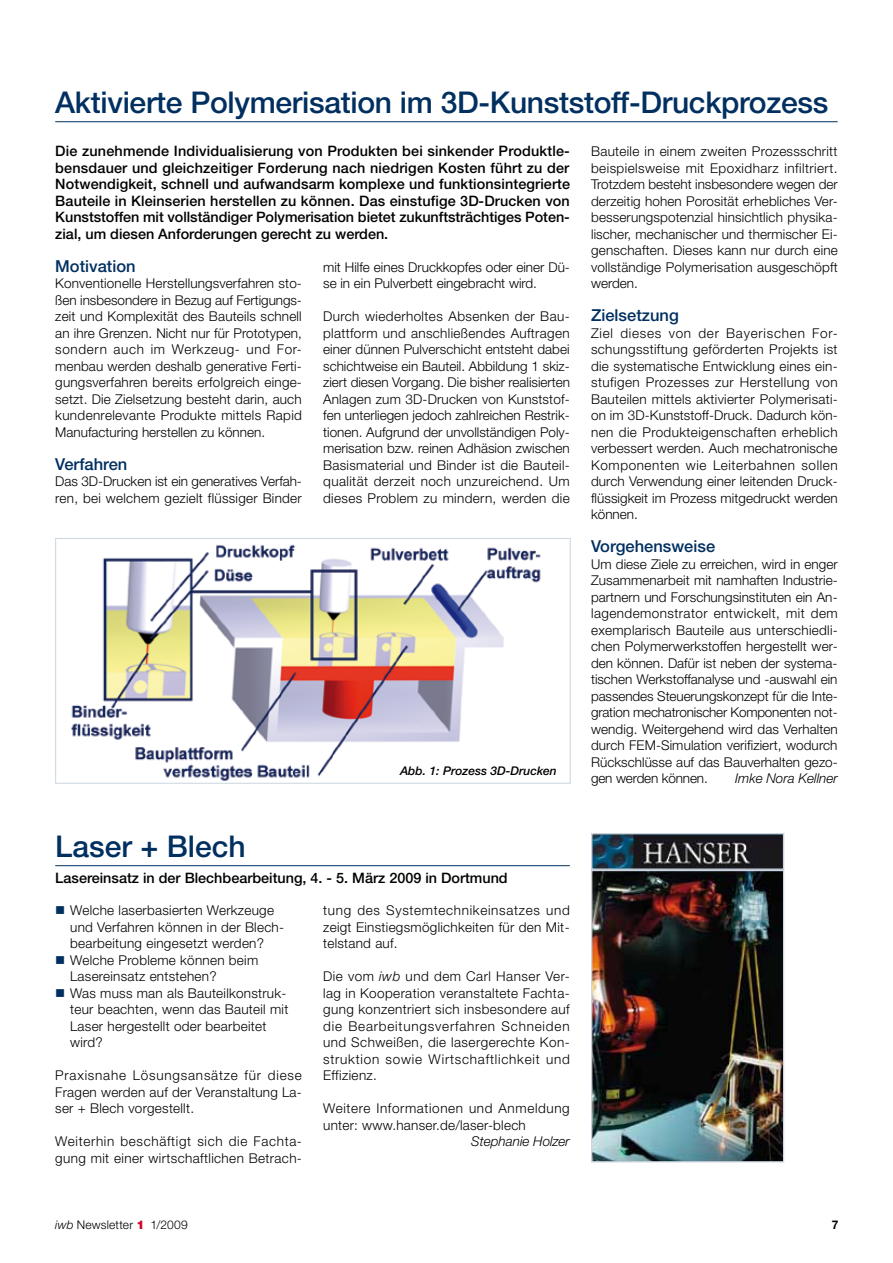
<style>
.page{position:relative;width:893px;height:1263px;background:#fff}
.page>*{position:absolute;margin:0;border:0;box-sizing:border-box;transform-origin:0 0}
.t1{font:500 30px "Helvetica Neue LT Std";letter-spacing:-.01em;color:#002f60}
.t2{font:500 16.5px "Helvetica Neue LT Std";color:#002f60}
.t3{font:500 14.4px/16.5px "Helvetica Neue LT Std";color:#000;text-align:justify}
.t4{font:300 13.5px/16.5px "Helvetica Neue LT Std";letter-spacing:.02em;color:#000;text-align:justify}
.t5{font:300 13.5px/16.5px "Helvetica Neue LT Std";color:#000}
.t6{font:300 13.5px/16.5px "Helvetica Neue LT Std";letter-spacing:.045em;color:#000}
.t7{font:italic 300 13.5px "Helvetica Neue LT Std";color:#000}
.t8{font:italic 500 12px "Helvetica Neue LT Std";color:#000}
.t9{font:300 12px "Helvetica Neue LT Std";letter-spacing:.015em;color:#000}
.t10{font:700 12px "Helvetica Neue LT Std";color:#000}
.s1{color:#002f60}
.s2{font-style:italic}
.s3{font-weight:900;color:#d40028}
</style>
<div class="page">
<hr style="left:55px;top:121px;width:783px;height:1px;background:#002f60">
<hr style="left:55px;top:865px;width:515px;height:1px;background:#002f60">
<img style="left:71px;top:544px;width:470px;height:237px">
<div style="left:55px;top:538px;width:516px;height:246px;border:1px solid #ccd5df"></div>
<img style="left:593px;top:835px;width:189px;height:325px">
<div style="left:591px;top:870px;width:193px;height:292px;border:1px solid #ccd5df"></div>
<div style="left:591px;top:833px;width:193px;height:37px;border:1px solid #ccd5df"></div>
<h1 class="t1" style="left:55px;top:84px;width:774px">Aktivierte Polymerisation im 3D-Kunststoff-Druckprozess</h1>
<p class="t3" style="left:55px;top:143px;width:516px">Die zunehmende Individualisierung von Produkten bei sinkender Produktle&shy;bensdauer und gleichzeitiger Forderung nach niedrigen Kosten führt zu der Notwendigkeit, schnell und aufwandsarm komplexe und funktionsintegrierte Bauteile in Kleinserien herstellen zu können. Das einstufige 3D-Drucken von Kunststoffen mit vollständiger Polymerisation bietet zukunftsträchtiges Poten&shy;zial, um diesen Anforderungen gerecht zu werden.</p>
<p class="t2" style="left:55px;top:256px;width:82px">Motivation</p>
<p class="t4" style="left:55px;top:275px;width:248px">Konventionelle Herstellungsverfahren sto&shy;ßen insbesondere in Bezug auf Fertigungs&shy;zeit und Komplexität des Bauteils schnell an ihre Grenzen. Nicht nur für Prototypen, sondern auch im Werkzeug- und For&shy;menbau werden deshalb generative Ferti&shy;gungsverfahren bereits erfolgreich einge&shy;setzt. Die Zielsetzung besteht darin, auch kundenrelevante Produkte mittels Rapid Manufacturing herstellen zu können.</p>
<p class="t2" style="left:55px;top:454px;width:74px">Verfahren</p>
<p class="t5" style="left:55px;top:473px;width:248px">Das 3D-Drucken ist ein generatives Verfah&shy;ren, bei welchem gezielt flüssiger Binder</p>
<p class="t5" style="left:323px;top:259px;width:248px">mit Hilfe eines Druckkopfes oder einer Dü&shy;se in ein Pulverbett eingebracht wird.</p>
<p class="t4" style="left:323px;top:308px;width:248px">Durch wiederholtes Absenken der Bau&shy;plattform und anschließendes Auftragen einer dünnen Pulverschicht entsteht dabei schichtweise ein Bauteil. Abbildung 1 skiz&shy;ziert diesen Vorgang. Die bisher realisierten Anlagen zum 3D-Drucken von Kunststof&shy;fen unterliegen jedoch zahlreichen Restrik&shy;tionen. Aufgrund der unvollständigen Poly&shy;merisation bzw. reinen Adhäsion zwischen Basismaterial und Binder ist die Bauteil&shy;qualität derzeit noch unzureichend. Um dieses Problem zu mindern, werden die</p>
<p class="t8" style="left:400px;top:764px;width:158px">Abb. 1: Prozess 3D-Drucken</p>
<h1 class="t1" style="left:55px;top:828px;width:192px">Laser + Blech</h1>
<p class="t3" style="left:55px;top:869px;width:454px">Lasereinsatz in der Blechbearbeitung, 4. - 5. März 2009 in Dortmund</p>
<p class="t4" style="left:70px;top:902px;width:214px;text-align:left;text-indent:-15px"><span class="s1">■</span> Welche laserbasierten Werkzeuge und Verfahren können in der Blech&shy;bearbeitung eingesetzt werden?</p>
<p class="t4" style="left:70px;top:952px;width:190px;text-indent:-15px"><span class="s1">■</span> Welche Probleme können beim<br>Lasereinsatz entstehen?</p>
<p class="t4" style="left:70px;top:985px;width:220px;text-align:left;text-indent:-15px"><span class="s1">■</span> Was muss man als Bauteilkonstruk&shy;teur beachten, wenn das Bauteil mit<br>Laser hergestellt oder bearbeitet wird?</p>
<p class="t4" style="left:55px;top:1067px;width:248px">Praxisnahe Lösungsansätze für diese Fragen werden auf der Veranstaltung La&shy;ser + Blech vorgestellt.</p>
<p class="t4" style="left:55px;top:1133px;width:248px">Weiterhin beschäftigt sich die Fachta&shy;gung mit einer wirtschaftlichen Betrach-</p>
<p class="t4" style="left:323px;top:902px;width:248px">tung des Systemtechnikeinsatzes und zeigt Einstiegsmöglichkeiten für den Mit&shy;telstand auf.</p>
<p class="t4" style="left:323px;top:968px;width:248px">Die vom <span class="s2">iwb</span> und dem Carl Hanser Ver&shy;lag in Kooperation veranstaltete Fachta&shy;gung konzentriert sich insbesondere auf die Bearbeitungsverfahren Schneiden und Schweißen, die lasergerechte Kon&shy;struktion sowie Wirtschaftlichkeit und Effizienz.</p>
<p class="t6" style="left:323px;top:1100px;width:248px">Weitere Informationen und Anmeldung unter: www.hanser.de/laser-blech</p>
<p class="t7" style="left:471px;top:1133px;width:100px">Stephanie Holzer</p>
<p class="t4" style="left:591px;top:143px;width:248px">Bauteile in einem zweiten Prozessschritt beispielsweise mit Epoxidharz infiltriert.<br>Trotzdem besteht insbesondere wegen der derzeitig hohen Porosität erhebliches Ver&shy;besserungspotenzial hinsichtlich physika&shy;lischer, mechanischer und thermischer Ei&shy;genschaften. Dieses kann nur durch eine vollständige Polymerisation ausgeschöpft werden.</p>
<p class="t2" style="left:591px;top:306px;width:89px">Zielsetzung</p>
<p class="t4" style="left:591px;top:325px;width:248px">Ziel dieses von der Bayerischen For&shy;schungsstiftung geförderten Projekts ist die systematische Entwicklung eines ein&shy;stufigen Prozesses zur Herstellung von Bauteilen mittels aktivierter Polymerisati&shy;on im 3D-Kunststoff-Druck. Dadurch kön&shy;nen die Produkteigenschaften erheblich verbessert werden. Auch mechatronische Komponenten wie Leiterbahnen sollen durch Verwendung einer leitenden Druck&shy;flüssigkeit im Prozess mitgedruckt werden können.</p>
<p class="t2" style="left:591px;top:537px;width:126px">Vorgehensweise</p>
<p class="t4" style="left:591px;top:556px;width:248px">Um diese Ziele zu erreichen, wird in enger Zusammenarbeit mit namhaften Industrie&shy;partnern und Forschungsinstituten ein An&shy;lagendemonstrator entwickelt, mit dem exemplarisch Bauteile aus unterschiedli&shy;chen Polymerwerkstoffen hergestellt wer&shy;den können. Dafür ist neben der systema&shy;tischen Werkstoffanalyse und -auswahl ein passendes Steuerungskonzept für die Inte&shy;gration mechatronischer Komponenten not&shy;wendig. Weitergehend wird das Verhalten durch FEM-Simulation verifiziert, wodurch Rückschlüsse auf das Bauverhalten gezo&shy;gen werden können.</p>
<p class="t7" style="left:735px;top:771px;width:104px">Imke Nora Kellner</p>
<p class="t9" style="left:55px;top:1217px;width:134px"><span class="s2">iwb</span> Newsletter <span class="s3">1</span> 1/2009</p>
<p class="t10" style="left:832px;top:1217px;width:8px">7</p>
</div>
